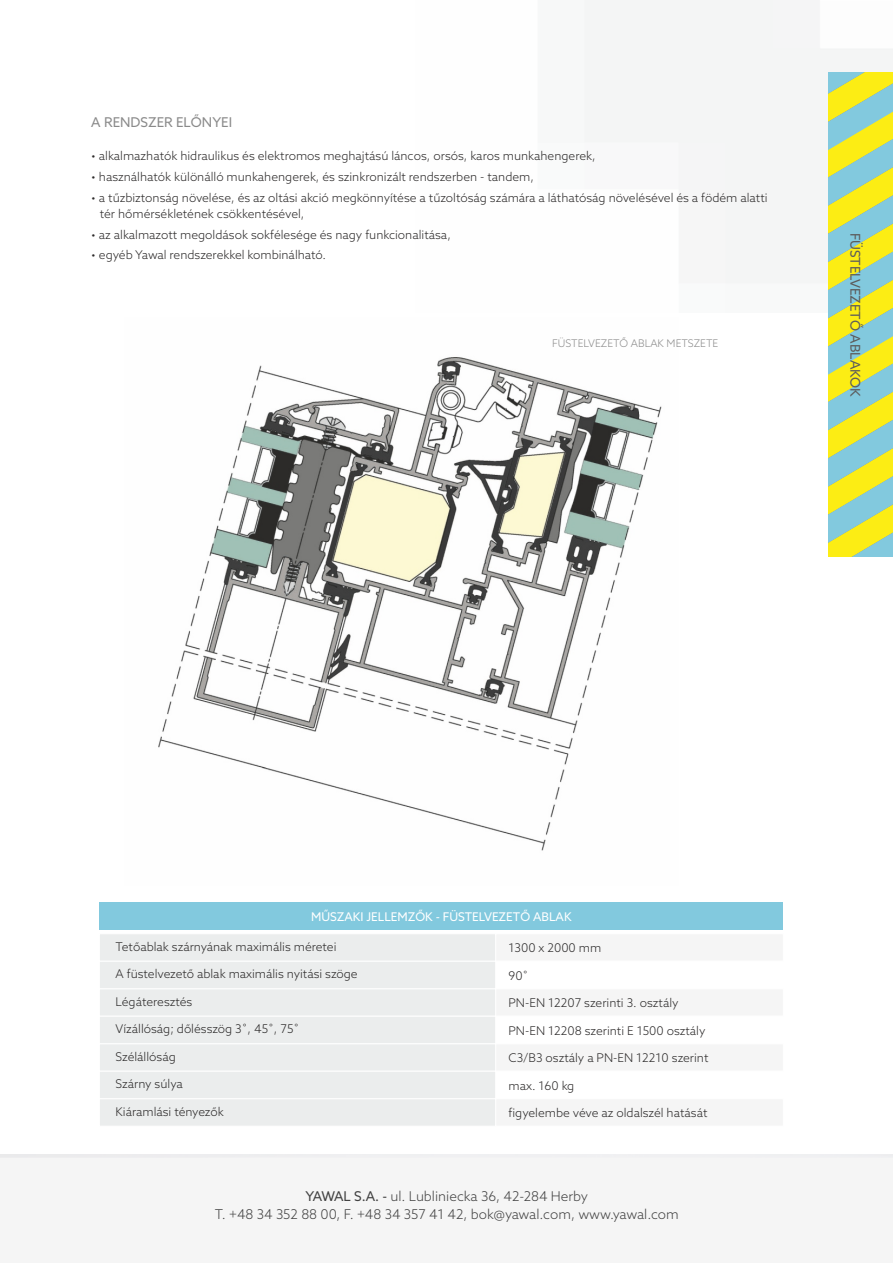
<style>
.page{position:relative;width:893px;height:1263px;background:#fff}
.page>*{position:absolute;margin:0;border:0;box-sizing:border-box;transform-origin:0 0}
.t1{font:300 13.5px/18px "Azo Sans";color:#424242;text-align:center}
.t2{font:13.5px "Azo Sans";color:#5c5c5c}
.t3{font:13.5px "Azo Sans";color:#8a8a8a}
.t4{font:300 12px/15.9px "Azo Sans";color:#2b2929}
.t5{font:12px "Azo Sans";color:#fff}
.t6{font:300 10.5px "Azo Sans";color:#8a8a8a}
.s1{font-weight:400}
</style>
<div class="page">
<img style="left:585px;top:0;width:308px;height:313px">
<svg style="left:0;top:1154px;width:893px;height:1px"></svg>
<svg style="left:829px;top:72px;width:64px;height:485px;background:#bfda78"></svg>
<img style="left:158px;top:357px;width:504px;height:494px">
<div style="left:99px;top:902px;width:684px;height:28px;background:#82c9de"></div>
<div style="left:100px;top:934px;width:395px;height:192px;background:#ebeded"></div>
<p class="t3" style="left:91px;top:116px;width:142px">A RENDSZER ELŐNYEI</p>
<p class="t4" style="left:91px;top:149px;width:506px">• alkalmazhatók hidraulikus és elektromos meghajtású láncos, orsós, karos munkahengerek,</p>
<p class="t4" style="left:91px;top:170px;width:444px">• használhatók különálló munkahengerek, és szinkronizált rendszerben - tandem,</p>
<p class="t4" style="left:100px;top:191px;width:669px;text-indent:-9px">• a tűzbiztonság növelése, és az oltási akció megkönnyítése a tűzoltóság számára a láthatóság növelésével és a födém alatti tér hőmérsékletének csökkentésével,</p>
<p class="t4" style="left:91px;top:227px;width:361px">• az alkalmazott megoldások sokfélesége és nagy funkcionalitása,</p>
<p class="t4" style="left:91px;top:248px;width:236px">• egyéb Yawal rendszerekkel kombinálható.</p>
<p class="t6" style="left:552px;top:339px;width:168px">FÜSTELVEZETŐ ABLAK METSZETE</p>
<p class="t2" style="left:861px;top:233px;width:165px;rotate:90deg">FÜSTELVEZETŐ ABLAKOK</p>
<p class="t5" style="left:311px;top:911px;width:262px">MŰSZAKI JELLEMZŐK - FÜSTELVEZETŐ ABLAK</p>
<p class="t4" style="left:116px;top:940px;width:222px">Tetőablak szárnyának maximális méretei</p>
<p class="t4" style="left:509px;top:941px;width:94px">1300 x 2000 mm</p>
<p class="t4" style="left:116px;top:967px;width:244px">A füstelvezető ablak maximális nyitási szöge</p>
<p class="t4" style="left:509px;top:968px;width:21px">90˚</p>
<p class="t4" style="left:116px;top:995px;width:78px">Légáteresztés</p>
<p class="t4" style="left:509px;top:996px;width:172px">PN-EN 12207 szerinti 3. osztály</p>
<p class="t4" style="left:116px;top:1022px;width:185px">Vízállóság; dőlésszög 3˚, 45˚, 75˚</p>
<p class="t4" style="left:509px;top:1023px;width:198px">PN-EN 12208 szerinti E 1500 osztály</p>
<p class="t4" style="left:116px;top:1050px;width:62px">Szélállóság</p>
<p class="t4" style="left:509px;top:1051px;width:201px">C3/B3 osztály a PN-EN 12210 szerint</p>
<p class="t4" style="left:116px;top:1077px;width:69px">Szárny súlya</p>
<p class="t4" style="left:509px;top:1078px;width:67px">max. 160 kg</p>
<p class="t4" style="left:116px;top:1105px;width:110px">Kiáramlási tényezők</p>
<p class="t4" style="left:509px;top:1106px;width:200px">figyelembe véve az oldalszél hatását</p>
<p class="t1" style="left:215px;top:1188px;width:465px"><span class="s1">YAWAL S.A. -</span> ul. Lubliniecka 36, 42-284 Herby<br>T. +48 34 352 88 00, F. +48 34 357 41 42, bok@yawal.com, www.yawal.com</p>
</div>
